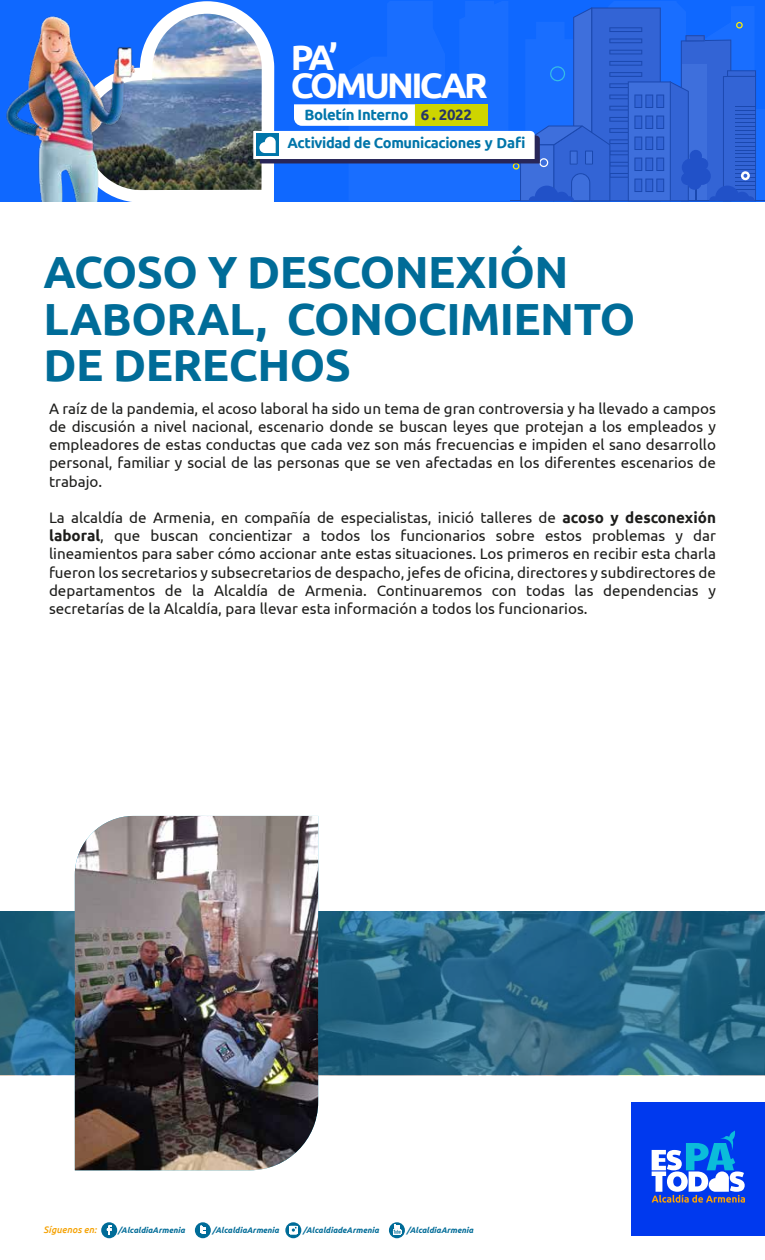
<style>
.page{position:relative;width:765px;height:1260px;background:#fff}
.page>*{position:absolute;margin:0;border:0;box-sizing:border-box;transform-origin:0 0}
.t1{font:700 45px/46.2px "Ubuntu";letter-spacing:-.01em;color:#006c98}
.t2{font:700 35.5px/28px "Ubuntu";letter-spacing:-.075em;color:#fff}
.t3{font:15.25px/18.2px "Ubuntu";color:#1d1d1b;text-align:justify}
.t4{font:700 15px "Ubuntu";letter-spacing:-.025em;color:#0076aa}
.t5{font:700 14.62px "Ubuntu";letter-spacing:-.025em;color:#0075a9}
.t6{font:italic 500 9.5px "Ubuntu";color:#f5a204}
.t7{font:italic 700 8.12px "Ubuntu";color:#006c98}
.s1{color:#263567}
.s2{font-weight:700}
</style>
<div class="page">
<svg style="left:389px;top:1222px;width:16px;height:16px"></svg>
<svg style="left:393px;top:1225px;width:8px;height:11px"></svg>
<svg style="left:101px;top:1222px;width:16px;height:16px"></svg>
<svg style="left:107px;top:1225px;width:4px;height:10px"></svg>
<div style="left:195px;top:1222px;width:16px;height:16px;background:#006c98;border-radius:50%"></div>
<svg style="left:200px;top:1226px;width:6px;height:8px"></svg>
<svg style="left:285px;top:1222px;width:16px;height:16px"></svg>
<div style="left:289px;top:1226px;width:8px;height:8px;background:#fff"></div>
<svg style="left:291px;top:1226px;width:6px;height:6px"></svg>
<img style="left:74px;top:1px;width:200px;height:201px">
<svg style="left:349px;top:1px;width:416px;height:199px;background:#136afe"></svg>
<hr style="left:510px;top:200px;width:255px;height:1px;background:#282658">
<svg style="left:253px;top:7px;width:503px;height:194px;background:#407be7"></svg>
<img style="left:0;top:6px;width:142px;height:195px">
<div style="left:632px;top:1102px;width:133px;height:133px;background:#0039ee"></div>
<svg style="left:652px;top:1131px;width:93px;height:72px"></svg>
<img style="left:0;top:911px;width:765px;height:164px">
<img style="left:75px;top:816px;width:243px;height:354px">
<h2 class="t2" style="left:291px;top:43px;width:199px">PA’<br>COMUNICAR</h2>
<p class="t4" style="left:304px;top:105px;width:169px">Boletín Interno <span class="s1">6 . 2022</span></p>
<p class="t5" style="left:288px;top:134px;width:240px">Actividad de Comunicaciones y Dafi</p>
<h1 class="t1" style="left:44px;top:249px;width:593px">ACOSO Y DESCONEXIÓN<br>LABORAL, CONOCIMIENTO<br>DE DERECHOS</h1>
<p class="t3" style="left:49px;top:399px;width:668px">A raíz de la pandemia, el acoso laboral ha sido un tema de gran controversia y ha llevado a campos de discusión a nivel nacional, escenario donde se buscan leyes que protejan a los empleados y empleadores de estas conductas que cada vez son más frecuencias e impiden el sano desarrollo personal, familiar y social de las personas que se ven afectadas en los diferentes escenarios de trabajo.</p>
<p class="t3" style="left:49px;top:508px;width:668px">La alcaldía de Armenia, en compañía de especialistas, inició talleres de <span class="s2">acoso y desconexión laboral</span>, que buscan concientizar a todos los funcionarios sobre estos problemas y dar lineamientos para saber cómo accionar ante estas situaciones. Los primeros en recibir esta charla fueron los secretarios y subsecretarios de despacho, jefes de oficina, directores y subdirectores de departamentos de la Alcaldía de Armenia. Continuaremos con todas las dependencias y secretarías de la Alcaldía, para llevar esta información a todos los funcionarios.</p>
<p class="t6" style="left:44px;top:1224px;width:54px">Síguenos en:</p>
<p class="t7" style="left:118px;top:1225px;width:68px">/AlcaldiaArmenia</p>
<p class="t7" style="left:213px;top:1225px;width:68px">/AlcaldiaArmenia</p>
<p class="t7" style="left:303px;top:1225px;width:77px">/AlcaldiadeArmenia</p>
<p class="t7" style="left:407px;top:1225px;width:68px">/AlcaldiaArmenia</p>
</div>
